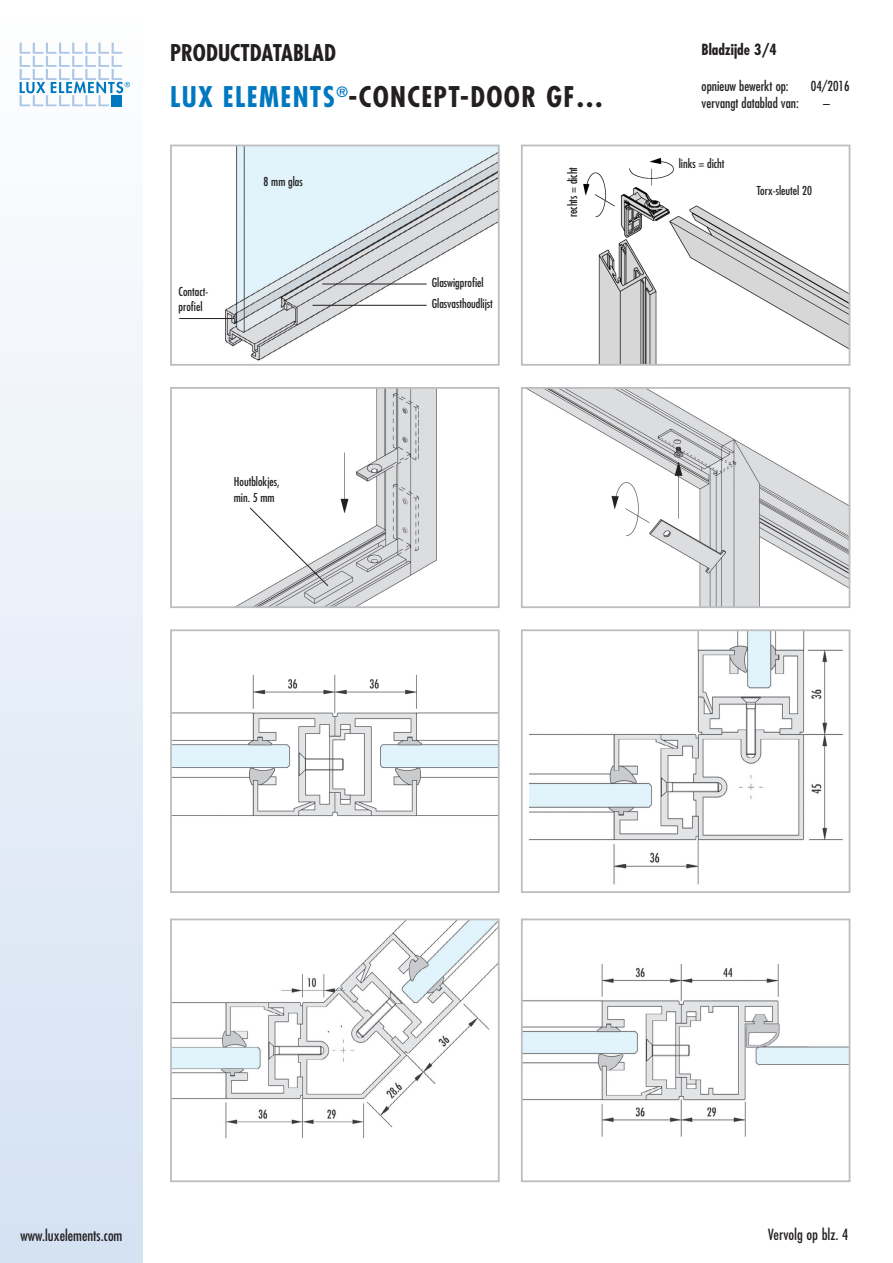
<style>
.page{position:relative;width:893px;height:1263px;background:#fff}
.page>*{position:absolute;margin:0;border:0;box-sizing:border-box;transform-origin:0 0}
.t1{font:700 condensed 27.75px "Futura";letter-spacing:.05em;color:#231f20}
.t2{font:700 condensed 22.5px "Futura";color:#231f20}
.t3{font:condensed 15px "Futura";color:#231f20}
.t4{font:500 condensed 15px "Futura";color:#231f20}
.t5{font:700 condensed 15px "Futura";color:#231f20}
.t6{font:condensed 13.5px "Futura";color:#231f20}
.t7{font:condensed 12px/15.6px "Futura";color:#231f20}
.s1{color:#0078c0}
</style>
<div class="page">
<div style="left:0;top:0;width:142px;height:1263px;background:linear-gradient(to bottom,#fefefe,#d4e1f3)"></div>
<svg style="left:20px;top:43px;width:110px;height:63px"></svg>
<img style="left:173px;top:674px;width:324px;height:143px">
<div style="left:170px;top:629px;width:330px;height:264px;border:2px solid #bcbdc0"></div>
<img style="left:529px;top:632px;width:314px;height:253px">
<div style="left:521px;top:629px;width:329px;height:264px;border:2px solid #bcbdc0"></div>
<img style="left:173px;top:921px;width:324px;height:218px">
<div style="left:170px;top:918px;width:330px;height:264px;border:2px solid #bcbdc0"></div>
<img style="left:524px;top:964px;width:323px;height:173px">
<div style="left:521px;top:918px;width:329px;height:264px;border:2px solid #bcbdc0"></div>
<img style="left:238px;top:390px;width:198px;height:215px">
<div style="left:170px;top:387px;width:330px;height:221px;border:2px solid #bcbdc0"></div>
<img style="left:528px;top:390px;width:319px;height:215px">
<div style="left:521px;top:387px;width:329px;height:221px;border:2px solid #bcbdc0"></div>
<img style="left:224px;top:148px;width:273px;height:213px">
<div style="left:170px;top:145px;width:330px;height:221px;border:2px solid #bcbdc0"></div>
<img style="left:583px;top:157px;width:264px;height:206px">
<div style="left:521px;top:145px;width:329px;height:221px;border:2px solid #bcbdc0"></div>
<hr style="left:322px;top:284px;width:105px;height:1px;background:#231f20">
<hr style="left:313px;top:305px;width:114px;height:1px;background:#231f20">
<hr style="left:179px;top:318px;width:55px;height:1px;background:#231f20">
<svg style="left:249px;top:506px;width:80px;height:81px"></svg>
<h2 class="t2" style="left:170px;top:42px;width:167px">PRODUCTDATABLAD</h2>
<p class="t5" style="left:702px;top:43px;width:77px">Bladzijde 3/4</p>
<p class="t6" style="left:702px;top:80px;width:89px">opnieuw bewerkt op:</p>
<p class="t6" style="left:811px;top:80px;width:40px">04/2016</p>
<p class="t6" style="left:702px;top:97px;width:99px">vervangt datablad van:</p>
<p class="t6" style="left:823px;top:97px;width:8px">–</p>
<h1 class="t1" style="left:170px;top:85px;width:435px"><span class="s1">LUX ELEMENTS</span><sup>®</sup>-CONCEPT-DOOR GF…</h1>
<p class="t7" style="left:179px;top:284px;width:31px">Contact&shy;profiel</p>
<p class="t7" style="left:264px;top:175px;width:41px">8 mm glas</p>
<p class="t7" style="left:234px;top:475px;width:47px">Houtblokjes, min. 5 mm</p>
<p class="t7" style="left:432px;top:273px;width:63px;line-height:21.3px">Glaswigprofiel<br>Glasvasthoudlijst</p>
<p class="t7" style="left:565px;top:217px;width:52px;rotate:-90deg">rechts = dicht</p>
<p class="t7" style="left:679px;top:156px;width:47px">links = dicht</p>
<p class="t7" style="left:757px;top:183px;width:57px">Torx-sleutel 20</p>
<p class="t3" style="left:21px;top:1228px;width:103px">www.luxelements.com</p>
<p class="t4" style="left:768px;top:1226px;width:82px">Vervolg op blz. 4</p>
</div>
